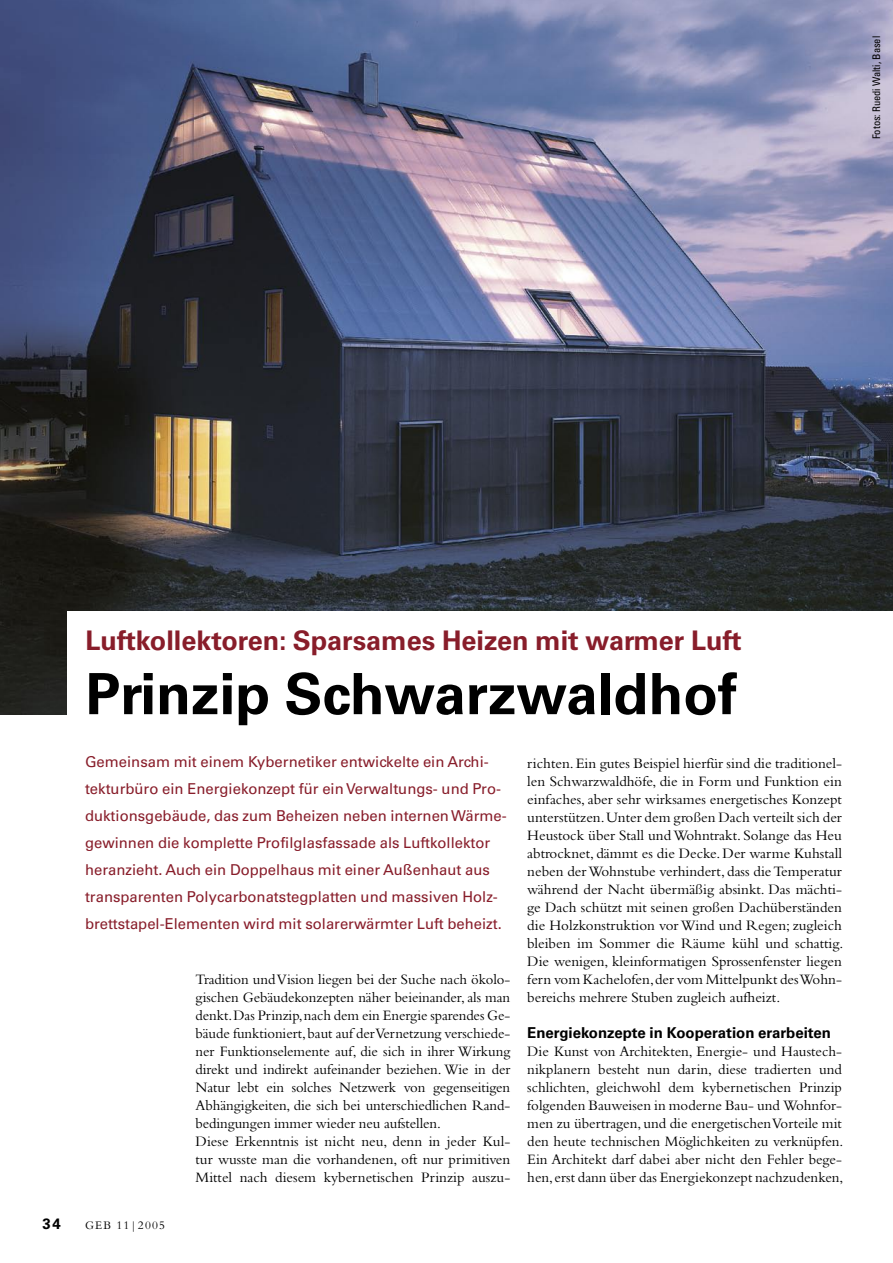
<style>
.page{position:relative;width:893px;height:1263px;background:#fff}
.page>*{position:absolute;margin:0;border:0;box-sizing:border-box;transform-origin:0 0}
.geb_Headline{font:700 57px "Univers LT Std";color:#000}
.geb_Dachzeile{font:700 27px "Univers LT Std";color:#881d2a}
.geb_Copy{font:15px/18px "Bembo Std";color:#000;text-align:justify}
.geb_Vorspann{font:15px/27px "Univers LT Std";color:#881d2a}
.geb_Copy_Subhead{font:700 15px "Univers LT Std";color:#000}
.geb_Pagina{font:700 15px "Univers LT Std";color:#000}
.geb_Kolumnentitel{font:12px "Bembo Std";letter-spacing:.1em;color:#000}
.t1{font:condensed 10.5px "Univers LT Std";color:#000}
</style>
<div class="page">
<img style="left:0;top:0;width:893px;height:714px">
<div style="left:67px;top:612px;width:826px;height:120px;background:#fff"></div>
<p class="t1" style="left:870px;top:139px;width:105px;rotate:-90deg">Fotos: Ruedi Walti, Basel</p>
<p class="geb_Dachzeile" style="left:86px;top:624px;width:657px">Luftkollektoren: Sparsames Heizen mit warmer Luft</p>
<p class="geb_Headline" style="left:86px;top:661px;width:653px">Prinzip Schwarzwaldhof</p>
<p class="geb_Vorspann" style="left:85px;top:749px;width:423px">Gemeinsam mit einem Kybernetiker entwickelte ein Archi&shy;tekturbüro ein Energiekonzept für ein Verwaltungs- und Pro&shy;duktionsgebäude, das zum Beheizen neben internen Wärme&shy;gewinnen die komplette Profilglasfassade als Luftkollektor heranzieht. Auch ein Doppelhaus mit einer Außenhaut aus transparenten Polycarbonatstegplatten und massiven Holz&shy;brettstapel-Elementen wird mit solarerwärmter Luft beheizt.</p>
<p class="geb_Copy" style="left:527px;top:754px;width:318px">richten. Ein gutes Beispiel hierfür sind die traditionel&shy;len Schwarzwaldhöfe, die in Form und Funktion ein einfaches, aber sehr wirksames energetisches Konzept unterstützen. Unter dem großen Dach verteilt sich der Heustock über Stall und Wohntrakt. Solange das Heu abtrocknet, dämmt es die Decke. Der warme Kuhstall neben der Wohnstube verhindert, dass die Temperatur während der Nacht übermäßig absinkt. Das mächti&shy;ge Dach schützt mit seinen großen Dachüberständen die Holzkonstruktion vor Wind und Regen; zugleich bleiben im Sommer die Räume kühl und schattig.<br>Die wenigen, kleinformatigen Sprossenfenster liegen fern vom Kachelofen, der vom Mittelpunkt des Wohn&shy;bereichs mehrere Stuben zugleich aufheizt.</p>
<p class="geb_Copy_Subhead" style="left:527px;top:1024px;width:305px">Energiekonzepte in Kooperation erarbeiten</p>
<p class="geb_Copy" style="left:527px;top:1042px;width:318px">Die Kunst von Architekten, Energie- und Haustech&shy;nikplanern besteht nun darin, diese tradierten und schlichten, gleichwohl dem kybernetischen Prinzip folgenden Bauweisen in moderne Bau- und Wohnfor&shy;men zu übertragen, und die energetischen Vorteile mit den heute technischen Möglichkeiten zu verknüpfen.<br>Ein Architekt darf dabei aber nicht den Fehler bege&shy;hen, erst dann über das Energiekonzept nachzudenken,</p>
<p class="geb_Copy" style="left:196px;top:970px;width:316px">Tradition und Vision liegen bei der Suche nach ökolo&shy;gischen Gebäudekonzepten näher beieinander, als man denkt. Das Prinzip, nach dem ein Energie sparendes Ge&shy;bäude funktioniert, baut auf der Vernetzung verschiede&shy;ner Funktionselemente auf, die sich in ihrer Wirkung direkt und indirekt aufeinander beziehen. Wie in der Natur lebt ein solches Netzwerk von gegenseitigen Abhängigkeiten, die sich bei unterschiedlichen Rand&shy;bedingungen immer wieder neu aufstellen.</p>
<p class="geb_Copy" style="left:196px;top:1132px;width:316px">Diese Erkenntnis ist nicht neu, denn in jeder Kul&shy;tur wusste man die vorhandenen, oft nur primitiven Mittel nach diesem kybernetischen Prinzip auszu-</p>
<p class="geb_Pagina" style="left:43px;top:1215px;width:20px">34</p>
<p class="geb_Kolumnentitel" style="left:85px;top:1218px;width:82px">GEB 11|2005</p>
</div>
